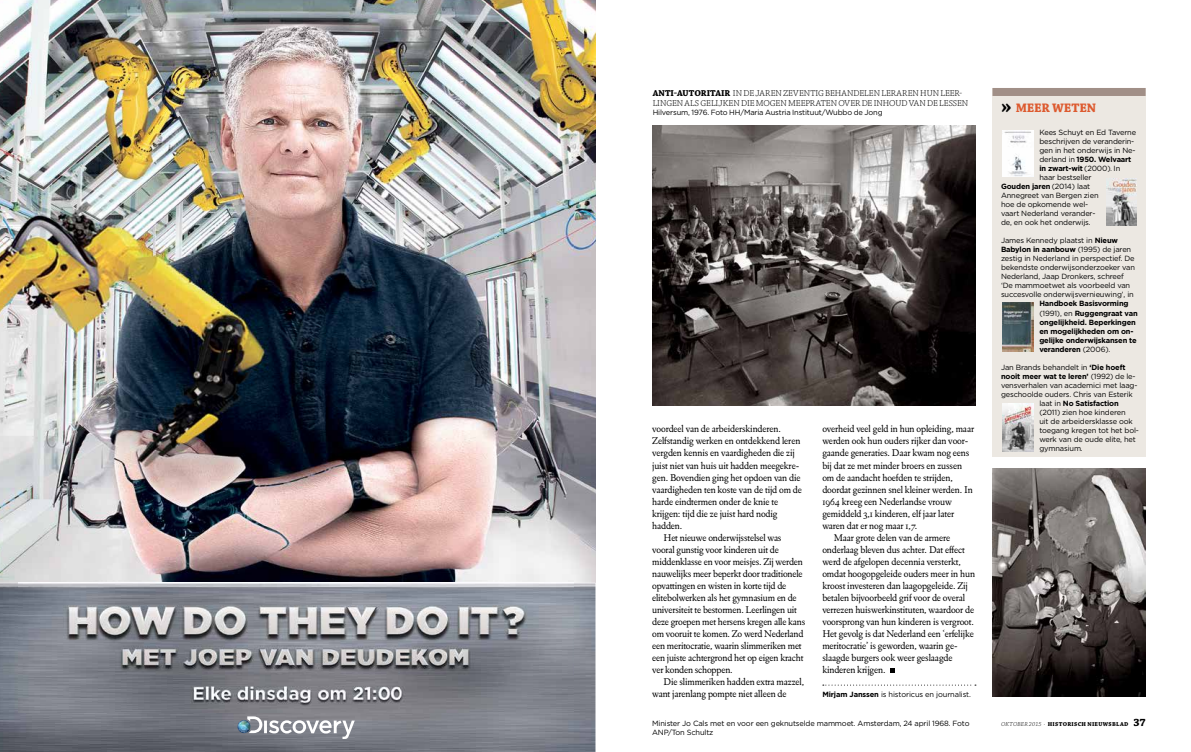
<style>
.page{position:relative;width:1191px;height:752px;background:#fff}
.page>*{position:absolute;margin:0;border:0;box-sizing:border-box;transform-origin:0 0}
.t1{font:700 13px "Chaparral Pro";letter-spacing:-.015em;color:#dd5a2f}
.t2{font:10px "Eldorado Text";letter-spacing:-.015em;color:#000}
.t3{font:300 9px/10px "Chaparral Pro";letter-spacing:-.005em;color:#000}
.t4{font:7.5px/9px "Gotham";letter-spacing:-.02em;color:#000}
.t5{font:700 7.5px/9px "Gotham";letter-spacing:-.02em;color:#000}
.t6{font:700 6px "Chaparral Pro";letter-spacing:.05em;color:#000}
.s1{font-weight:700}
.s2{font-size:22px;color:#000}
.s3{font-weight:400}
.s4{font-family:"Eldorado Text";font-weight:400;font-style:italic}
.s5{font-weight:300;font-style:italic}
.s6{font-weight:300}
.s7{font-size:11px}
</style>
<div class="page">
<img style="left:652px;top:125px;width:323px;height:280px">
<img style="left:992px;top:468px;width:153px;height:228px">
<div style="left:992px;top:88px;width:153px;height:368px;background:#ece8e2"></div>
<div style="left:992px;top:88px;width:153px;height:8px;background:#a18f87"></div>
<img style="left:1002px;top:130px;width:31px;height:46px">
<img style="left:1002px;top:302px;width:31px;height:49px">
<img style="left:1002px;top:403px;width:31px;height:48px">
<img style="left:1106px;top:179px;width:30px;height:46px">
<svg style="left:890px;top:668px;width:5px;height:4px"></svg>
<svg style="left:823px;top:684px;width:153px;height:1px"></svg>
<img style="left:0;top:0;width:595px;height:751px">
<img style="left:18px;top:582px;width:556px;height:129px">
<svg style="left:237px;top:716px;width:118px;height:22px"></svg>
<p class="t3" style="left:652px;top:89px;width:317px"><span class="s1">ANTI-AUTORITAIR</span> IN DE JAREN ZEVENTIG BEHANDELEN LERAREN HUN LEER-<br>LINGEN ALS GELIJKEN DIE MOGEN MEEPRATEN OVER DE INHOUD VAN DE LESSEN</p>
<p class="t4" style="left:652px;top:108px;width:231px">Hilversum, 1976. Foto HH/Maria Austria Instituut/Wubbo de Jong</p>
<p class="t2" style="left:652px;top:423px;width:130px">voordeel van de arbeiderskinderen.</p>
<p class="t2" style="left:652px;top:435px;width:150px">Zelfstandig werken en ontdekkend leren</p>
<p class="t2" style="left:652px;top:447px;width:144px">vergden kennis en vaardigheden die zij</p>
<p class="t2" style="left:652px;top:459px;width:149px">juist niet van huis uit hadden meegekre-</p>
<p class="t2" style="left:652px;top:471px;width:150px">gen. Bovendien ging het opdoen van die</p>
<p class="t2" style="left:652px;top:483px;width:151px">vaardigheden ten koste van de tijd om de</p>
<p class="t2" style="left:652px;top:495px;width:127px">harde eindtermen onder de knie te</p>
<p class="t2" style="left:652px;top:507px;width:127px">krijgen: tijd die ze juist hard nodig</p>
<p class="t2" style="left:652px;top:519px;width:32px">hadden.</p>
<p class="t2" style="left:663px;top:531px;width:119px">Het nieuwe onderwijsstelsel was</p>
<p class="t2" style="left:652px;top:543px;width:128px">vooral gunstig voor kinderen uit de</p>
<p class="t2" style="left:652px;top:555px;width:152px">middenklasse en voor meisjes. Zij werden</p>
<p class="t2" style="left:652px;top:567px;width:152px">nauwelijks meer beperkt door traditionele</p>
<p class="t2" style="left:652px;top:579px;width:136px">opvattingen en wisten in korte tijd de</p>
<p class="t2" style="left:652px;top:591px;width:146px">elitebolwerken als het gymnasium en de</p>
<p class="t2" style="left:652px;top:603px;width:146px">universiteit te bestormen. Leerlingen uit</p>
<p class="t2" style="left:652px;top:615px;width:155px">deze groepen met hersens kregen alle kans</p>
<p class="t2" style="left:652px;top:627px;width:153px">om vooruit te komen. Zo werd Nederland</p>
<p class="t2" style="left:652px;top:639px;width:151px">een meritocratie, waarin slimmeriken met</p>
<p class="t2" style="left:652px;top:651px;width:153px">een juiste achtergrond het op eigen kracht</p>
<p class="t2" style="left:652px;top:663px;width:82px">ver konden schoppen.</p>
<p class="t2" style="left:663px;top:675px;width:142px">Die slimmeriken hadden extra mazzel,</p>
<p class="t2" style="left:652px;top:687px;width:136px">want jarenlang pompte niet alleen de</p>
<p class="t2" style="left:822px;top:423px;width:153px">overheid veel geld in hun opleiding, maar</p>
<p class="t2" style="left:822px;top:435px;width:147px">werden ook hun ouders rijker dan voor-</p>
<p class="t2" style="left:822px;top:447px;width:149px">gaande generaties. Daar kwam nog eens</p>
<p class="t2" style="left:822px;top:459px;width:141px">bij dat ze met minder broers en zussen</p>
<p class="t2" style="left:822px;top:471px;width:132px">om de aandacht hoefden te strijden,</p>
<p class="t2" style="left:822px;top:483px;width:152px">doordat gezinnen snel kleiner werden. In</p>
<p class="t2" style="left:822px;top:495px;width:131px">1964 kreeg een Nederlandse vrouw</p>
<p class="t2" style="left:822px;top:507px;width:133px">gemiddeld 3,1 kinderen, elf jaar later</p>
<p class="t2" style="left:822px;top:519px;width:97px">waren dat er nog maar 1,7.</p>
<p class="t2" style="left:833px;top:531px;width:118px">Maar grote delen van de armere</p>
<p class="t2" style="left:822px;top:543px;width:144px">onderlaag bleven dus achter. Dat effect</p>
<p class="t2" style="left:822px;top:555px;width:140px">werd de afgelopen decennia versterkt,</p>
<p class="t2" style="left:822px;top:567px;width:154px">omdat hoogopgeleide ouders meer in hun</p>
<p class="t2" style="left:822px;top:579px;width:147px">kroost investeren dan laagopgeleide. Zij</p>
<p class="t2" style="left:822px;top:591px;width:144px">betalen bijvoorbeeld grif voor de overal</p>
<p class="t2" style="left:822px;top:603px;width:153px">verrezen huiswerkinstituten, waardoor de</p>
<p class="t2" style="left:822px;top:615px;width:153px">voorsprong van hun kinderen is vergroot.</p>
<p class="t2" style="left:822px;top:627px;width:153px">Het gevolg is dat Nederland een ‘erfelijke</p>
<p class="t2" style="left:822px;top:639px;width:137px">meritocratie’ is geworden, waarin ge-</p>
<p class="t2" style="left:822px;top:651px;width:132px">slaagde burgers ook weer geslaagde</p>
<p class="t2" style="left:822px;top:663px;width:65px">kinderen krijgen.</p>
<p class="t4" style="left:822px;top:689px;width:150px"><span class="s1">Mirjam Janssen</span> is historicus en journalist.</p>
<p class="t4" style="left:652px;top:718px;width:319px">Minister Jo Cals met en voor een geknutselde mammoet. Amsterdam, 24 april 1968. Foto<br>ANP/Ton Schultz</p>
<h1 class="t1" style="left:1001px;top:100px;width:97px"><span class="s2">»</span> MEER WETEN</h1>
<p class="t4" style="left:1039px;top:128px;width:98px">Kees Schuyt en Ed Taverne</p>
<p class="t4" style="left:1039px;top:137px;width:96px">beschrijven de veranderin-</p>
<p class="t4" style="left:1039px;top:146px;width:98px">gen in het onderwijs in Ne-</p>
<p class="t5" style="left:1039px;top:155px;width:93px"><span class="s3">derland in</span> 1950. Welvaart</p>
<p class="t5" style="left:1039px;top:164px;width:82px">in zwart-wit <span class="s3">(2000)</span><span class="s4">.</span> <span class="s3">In</span></p>
<p class="t4" style="left:1039px;top:173px;width:54px">haar bestseller</p>
<p class="t5" style="left:1001px;top:182px;width:91px">Gouden jaren <span class="s3">(2014) laat</span></p>
<p class="t4" style="left:1001px;top:191px;width:99px">Annegreet van Bergen zien</p>
<p class="t4" style="left:1001px;top:200px;width:89px">hoe de opkomende wel-</p>
<p class="t4" style="left:1001px;top:209px;width:96px">vaart Nederland verander-</p>
<p class="t4" style="left:1001px;top:218px;width:91px">de, en ook het onderwijs.</p>
<p class="t4" style="left:1001px;top:236px;width:136px">James Kennedy plaatst in <span class="s1">Nieuw Babylon in aanbouw</span> (1995) de jaren zestig in Nederland in perspectief. De bekendste onderwijsonderzoeker van Nederland, Jaap Dronkers, schreef ‘De mammoetwet als voorbeeld van succesvolle onderwijsvernieuwing’, in</p>
<p class="t5" style="left:1039px;top:299px;width:100px">Handboek Basisvorming <span class="s3">(1991), en</span> Ruggengraat van ongelijkheid. Beperkingen en mogelijkheden om on&shy;gelijke onderwijskansen te veranderen <span class="s3">(2006).</span></p>
<p class="t4" style="left:1001px;top:362px;width:126px">Jan Brands behandelt in <span class="s1">‘Die hoeft</span></p>
<p class="t5" style="left:1001px;top:371px;width:136px">nooit meer wat te leren’ <span class="s3">(1992) de le-</span></p>
<p class="t4" style="left:1001px;top:380px;width:138px">vensverhalen van academici met laag-</p>
<p class="t4" style="left:1001px;top:389px;width:133px">geschoolde ouders. Chris van Esterik</p>
<p class="t5" style="left:1039px;top:398px;width:81px"><span class="s3">laat in</span> No Satisfaction</p>
<p class="t4" style="left:1039px;top:407px;width:88px">(2011) zien hoe kinderen</p>
<p class="t4" style="left:1039px;top:416px;width:95px">uit de arbeidersklasse ook</p>
<p class="t4" style="left:1039px;top:425px;width:101px">toegang kregen tot het bol-</p>
<p class="t4" style="left:1039px;top:434px;width:98px">werk van de oude elite, het</p>
<p class="t4" style="left:1039px;top:443px;width:45px">gymnasium.</p>
<p class="t6" style="left:1001px;top:720px;width:146px"><span class="s5">OKTOBER 2015</span> <span class="s6">·</span> HISTORISCH NIEUWSBLAD <span class="s7">37</span></p>
</div>
